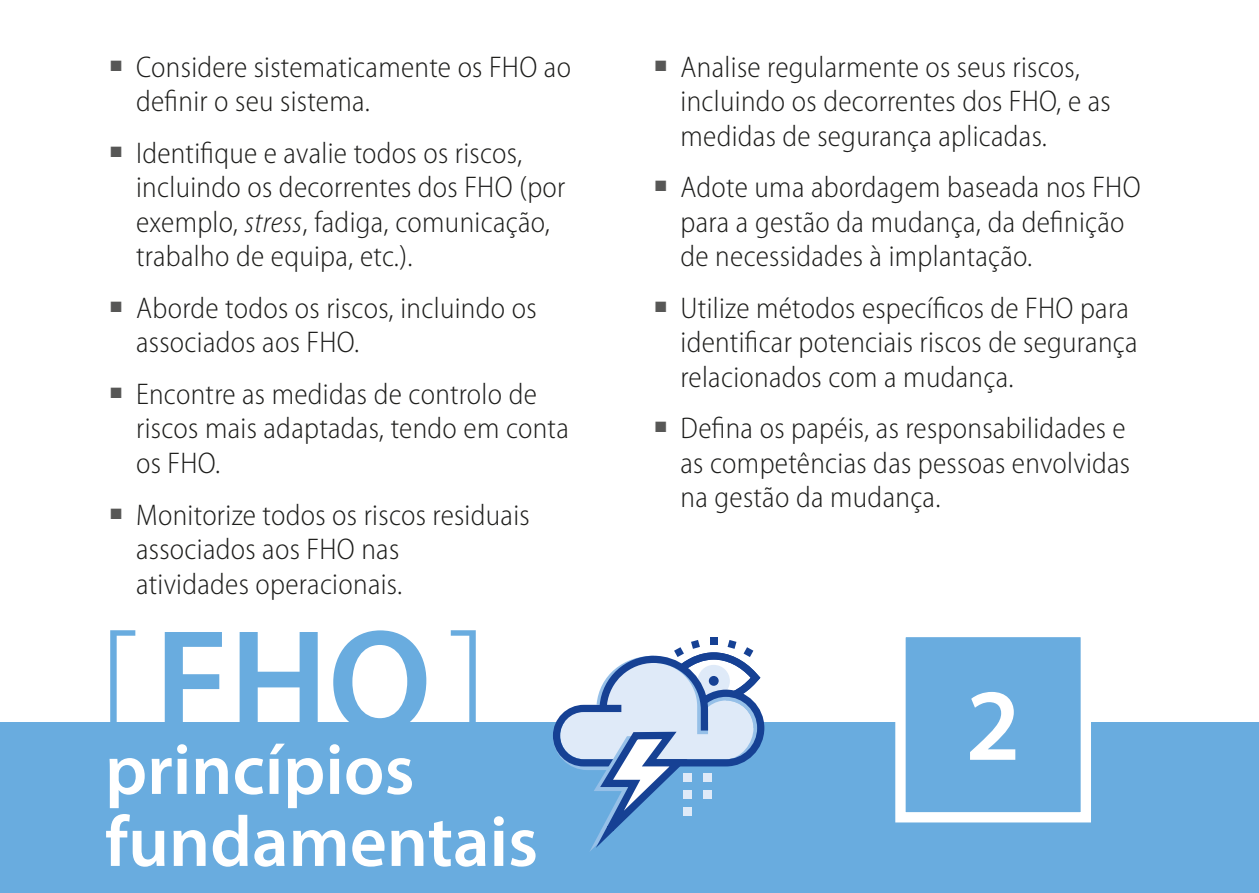
<style>
.page{position:relative;width:1259px;height:893px;background:#fff}
.page>*{position:absolute;margin:0;border:0;box-sizing:border-box;transform-origin:0 0}
.t1{font:600 147px "Myriad Pro";color:#69acdf}
.t2{font:600 102.6px "Myriad Pro";color:#fff}
.t3{font:600 72px/72px "Myriad Pro";color:#fff}
.body_bullet_Grise{font:300 semi-condensed 30px/34.5px "Myriad Pro";letter-spacing:.01em;color:#1d1d1b}
.s1{font-style:italic}
.s2{font-weight:300}
</style>
<div class="page">
<div style="left:0;top:723px;width:1259px;height:170px;background:#69acdf"></div>
<div style="left:895px;top:627px;width:196px;height:195px;background:#69acdf;border:10px solid #fff"></div>
<div style="left:710px;top:638px;width:7px;height:7px;background:#164194"></div>
<svg style="left:553px;top:640px;width:211px;height:211px"></svg>
<p class="body_bullet_Grise" style="left:136px;top:49px;width:436px;text-indent:-26px"><sup>■</sup> Considere sistematicamente os FHO ao definir o seu sistema.</p>
<p class="body_bullet_Grise" style="left:136px;top:135px;width:431px;text-indent:-26px"><sup>■</sup> Identifique e avalie todos os riscos, incluindo os decorrentes dos FHO (por exemplo, <span class="s1">stress</span>, fadiga, comunicação, trabalho de equipa, etc.).</p>
<p class="body_bullet_Grise" style="left:136px;top:290px;width:402px;text-indent:-26px"><sup>■</sup> Aborde todos os riscos, incluindo os associados aos FHO.</p>
<p class="body_bullet_Grise" style="left:136px;top:376px;width:434px;text-indent:-26px"><sup>■</sup> Encontre as medidas de controlo de riscos mais adaptadas, tendo em conta os FHO.</p>
<p class="body_bullet_Grise" style="left:136px;top:497px;width:395px;text-indent:-26px"><sup>■</sup> Monitorize todos os riscos residuais associados aos FHO nas<br>atividades operacionais.</p>
<h1 class="t1" style="left:97px;top:588px;width:393px"><span class="s2">[</span>FHO<span class="s2">]</span></h1>
<h1 class="t3" style="left:105px;top:732px;width:434px">princípios fundamentais</h1>
<p class="body_bullet_Grise" style="left:680px;top:49px;width:432px;text-indent:-26px"><sup>■</sup> Analise regularmente os seus riscos, incluindo os decorrentes dos FHO, e as medidas de segurança aplicadas.</p>
<p class="body_bullet_Grise" style="left:680px;top:170px;width:461px;text-indent:-26px"><sup>■</sup> Adote uma abordagem baseada nos FHO para a gestão da mudança, da definição de necessidades à implantação.</p>
<p class="body_bullet_Grise" style="left:680px;top:290px;width:459px;text-indent:-26px"><sup>■</sup> Utilize métodos específicos de FHO para identificar potenciais riscos de segurança relacionados com a mudança.</p>
<p class="body_bullet_Grise" style="left:680px;top:411px;width:451px;text-indent:-26px"><sup>■</sup> Defina os papéis, as responsabilidades e as competências das pessoas envolvidas na gestão da mudança.</p>
<p class="t2" style="left:965px;top:660px;width:57px">2</p>
</div>
